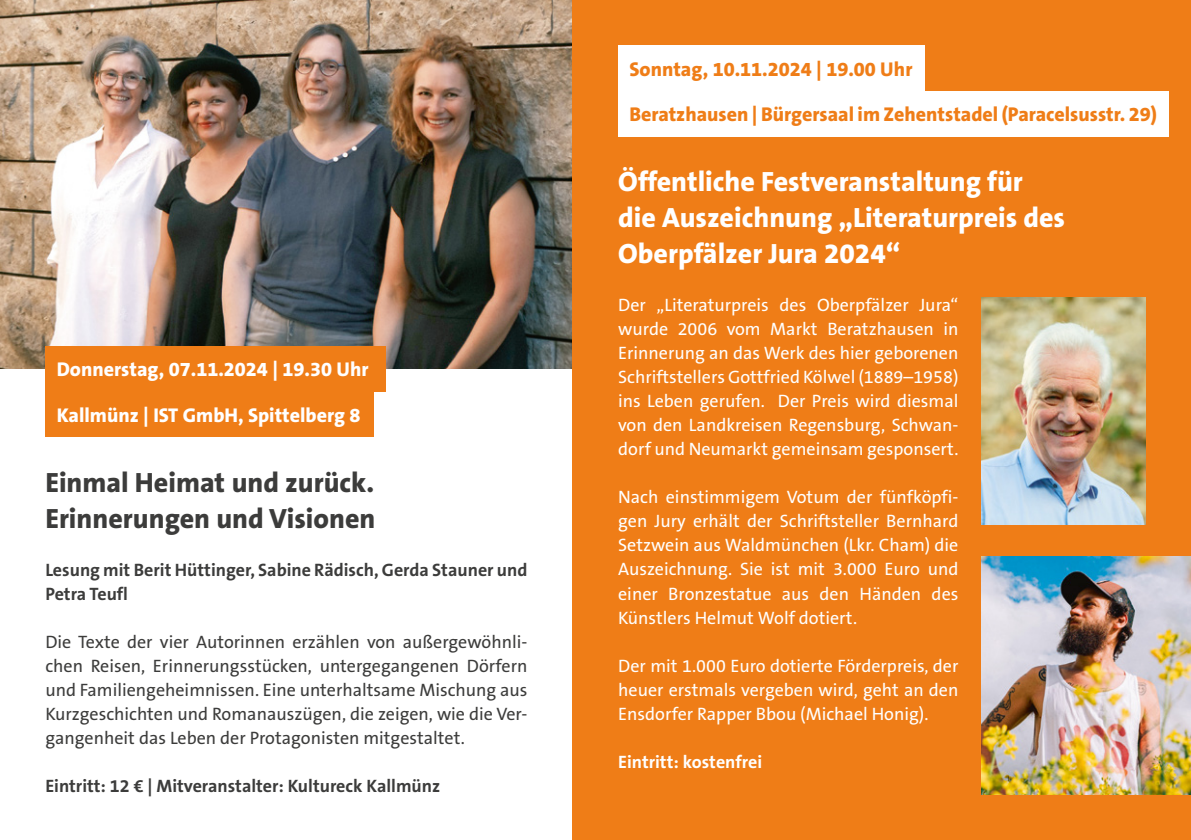
<style>
.page{position:relative;width:1191px;height:840px;background:#fff}
.page>*{position:absolute;margin:0;border:0;box-sizing:border-box;transform-origin:0 0}
.t1{font:800 28px/36px "The Sans B8";color:#fff}
.t2{font:800 28px/36px "The Sans B8";color:#3c3c3b}
.t3{font:800 20px "The Sans B8";color:#ef7d17}
.t4{font:800 20px "The Sans B8";color:#fff}
.t5{font:18px/24px "The Sans B5 Plain";color:#fff;text-align:justify}
.t6{font:18px/24px "The Sans B5 Plain";color:#3c3c3b;text-align:justify}
.t7{font:700 18px/24px "The Sans B7";color:#3c3c3b}
.t8{font:700 18px "The Sans B7";color:#fff}
</style>
<div class="page">
<img style="left:0;top:0;width:573px;height:369px">
<div style="left:573px;top:0;width:618px;height:839px;background:#ef7d17"></div>
<div style="left:45px;top:346px;width:341px;height:45px;background:#ef7d17"></div>
<div style="left:618px;top:45px;width:306px;height:46px;background:#fff"></div>
<div style="left:45px;top:391px;width:329px;height:46px;background:#ef7d17"></div>
<div style="left:618px;top:91px;width:550px;height:45px;background:#fff"></div>
<img style="left:981px;top:556px;width:210px;height:238px">
<img style="left:981px;top:298px;width:164px;height:226px">
<p class="t4" style="left:57px;top:359px;width:313px">Donnerstag, 07.11.2024 | 19.30 Uhr</p>
<p class="t4" style="left:57px;top:404px;width:305px">Kallmünz | IST GmbH, Spittelberg 8</p>
<h1 class="t2" style="left:45px;top:465px;width:331px">Einmal Heimat und zurück.<br>Erinnerungen und Visionen</h1>
<p class="t7" style="left:45px;top:558px;width:483px">Lesung mit Berit Hüttinger, Sabine Rädisch, Gerda Stauner und<br>Petra Teufl</p>
<p class="t6" style="left:45px;top:630px;width:483px">Die Texte der vier Autorinnen erzählen von außergewöhnli&shy;chen Reisen, Erinnerungsstücken, untergegangenen Dörfern und Familiengeheimnissen. Eine unterhaltsame Mischung aus Kurzgeschichten und Romanauszügen, die zeigen, wie die Ver&shy;gangenheit das Leben der Protagonisten mitgestaltet.</p>
<p class="t7" style="left:45px;top:774px;width:396px">Eintritt: 12 € | Mitveranstalter: Kultureck Kallmünz</p>
<p class="t3" style="left:629px;top:58px;width:284px">Sonntag, 10.11.2024 | 19.00 Uhr</p>
<p class="t3" style="left:629px;top:103px;width:529px">Beratzhausen | Bürgersaal im Zehentstadel (Paracelsusstr. 29)</p>
<h1 class="t1" style="left:618px;top:165px;width:448px">Öffentliche Festveranstaltung für die Auszeichnung „Literaturpreis des<br>Oberpfälzer Jura 2024“</h1>
<p class="t5" style="left:618px;top:294px;width:342px">Der „Literaturpreis des Oberpfälzer Jura“ wurde 2006 vom Markt Beratzhausen in Erinnerung an das Werk des hier geborenen Schriftstellers Gottfried Kölwel (1889–1958) ins Leben gerufen. Der Preis wird diesmal von den Landkreisen Regensburg, Schwan&shy;dorf und Neumarkt gemeinsam gesponsert.</p>
<p class="t5" style="left:618px;top:486px;width:342px">Nach einstimmigem Votum der fünfköpfi&shy;gen Jury erhält der Schriftsteller Bernhard Setzwein aus Waldmünchen (Lkr. Cham) die Auszeichnung. Sie ist mit 3.000 Euro und einer Bronzestatue aus den Händen des Künstlers Helmut Wolf dotiert.</p>
<p class="t5" style="left:618px;top:654px;width:342px">Der mit 1.000 Euro dotierte Förderpreis, der heuer erstmals vergeben wird, geht an den Ensdorfer Rapper Bbou (Michael Honig).</p>
<p class="t8" style="left:618px;top:751px;width:146px">Eintritt: kostenfrei</p>
</div>
